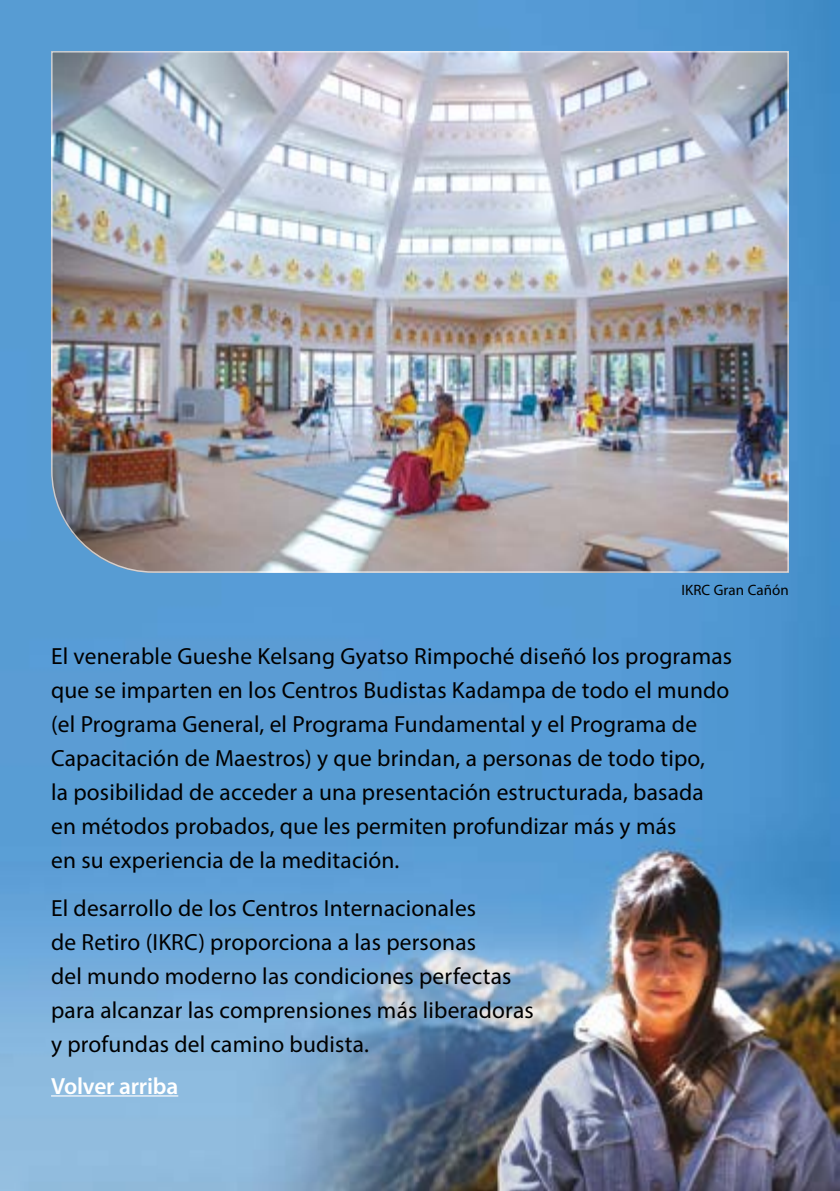
<style>
.page{position:relative;width:840px;height:1191px;background:#fff}
.page>*{position:absolute;margin:0;border:0;box-sizing:border-box;transform-origin:0 0}
.t1{font:23.4px/34px "Myriad Pro";letter-spacing:.01em;color:#000}
.t2{font:600 23.4px "Myriad Pro";letter-spacing:-.01em;color:#fff}
.t3{font:15px "Myriad Pro";letter-spacing:.01em;color:#000}
</style>
<div class="page">
<img style="left:0;top:0;width:839px;height:1191px">
<img style="left:50px;top:50px;width:739px;height:523px">
<hr style="left:51px;top:1095px;width:127px;height:1px;background:#fff">
<p class="t3" style="left:681px;top:581px;width:109px">IKRC Gran Cañón</p>
<p class="t1" style="left:51px;top:639px;width:682px">El venerable Gueshe Kelsang Gyatso Rimpoché diseñó los programas que se imparten en los Centros Budistas Kadampa de todo el mundo (el Programa General, el Programa Fundamental y el Programa de Capacitación de Maestros) y que brindan, a personas de todo tipo,<br>la posibilidad de acceder a una presentación estructurada, basada en métodos probados, que les permiten profundizar más y más<br>en su experiencia de la meditación.</p>
<p class="t1" style="left:51px;top:891px;width:484px">El desarrollo de los Centros Internacionales<br>de Retiro (IKRC) proporciona a las personas<br>del mundo moderno las condiciones perfectas para alcanzar las comprensiones más liberadoras y profundas del camino budista.</p>
<p class="t2" style="left:51px;top:1070px;width:129px">Volver arriba</p>
</div>
